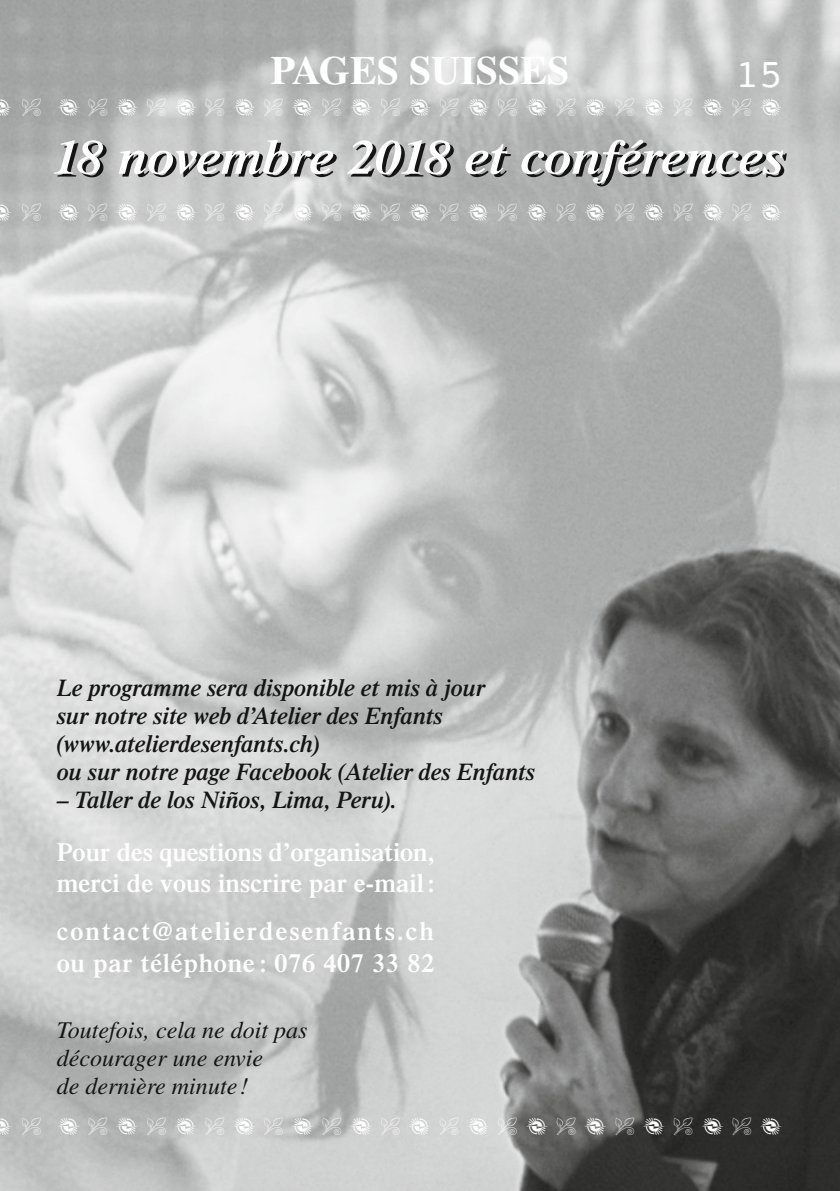
<style>
.page{position:relative;width:840px;height:1191px;background:#fff}
.page>*{position:absolute;margin:0;border:0;box-sizing:border-box;transform-origin:0 0}
.t1{font:italic 600 48px "Times LT Std";letter-spacing:-.01em;color:#131413;scale:1.14 1}
.t2{font:700 40px "Times LT Std";color:#fff}
.t3{font:40px "Courier";color:#fff}
.t4{font:26px "Type Embellishments One Let Plain";color:#fff}
.t5{font:600 26px/31.2px "Times LT Std";letter-spacing:.01em;color:#fff}
.t6{font:600 26px/31.2px "Times LT Std";letter-spacing:.08em;color:#fff}
.t7{font:italic 600 24px/28px "Times LT Std";letter-spacing:-.005em;color:#131413}
.t8{font:italic 24px/28px "Times LT Std";color:#131413}
</style>
<div class="page">
<img style="left:0;top:0;width:839px;height:1191px">
<h2 class="t2" style="left:270px;top:47px;width:300px">PAGES SUISSES</h2>
<h2 class="t3" style="left:734px;top:43px;width:49px">15</h2>
<p class="t4" style="left:-11px;top:97px;width:795px">S- S-S-S-S-S-S-S-S-S-S-S-S-S</p>
<p class="t4" style="left:-11px;top:202px;width:55px">S -</p>
<h1 class="t1" style="left:55px;top:132px;width:644px">18 novembre 2018 et conférences</h1>
<p class="t4" style="left:57px;top:202px;width:727px">S-S-S-S-S-S-S-S-S-S-S-S-S</p>
<p class="t7" style="left:57px;top:673px;width:479px">Le programme sera disponible et mis à jour<br>sur notre site web d’Atelier des Enfants (www.atelierdesenfants.ch)<br>ou sur notre page Facebook (Atelier des Enfants</p>
<p class="t7" style="left:57px;top:785px;width:341px">– Taller de los Niños, Lima, Peru).</p>
<p class="t5" style="left:57px;top:836px;width:379px">Pour des questions d’organisation, merci de vous inscrire par e-mail :</p>
<p class="t6" style="left:57px;top:915px;width:379px">contact@atelierdesenfants.ch ou par téléphone : 076 407 33 82</p>
<p class="t4" style="left:-11px;top:1115px;width:55px">S -</p>
<p class="t8" style="left:57px;top:1015px;width:252px">Toutefois, cela ne doit pas décourager une envie<br>de dernière minute !</p>
<p class="t4" style="left:57px;top:1115px;width:727px">S-S-S-S-S-S-S-S-S-S-S-S-S</p>
</div>
